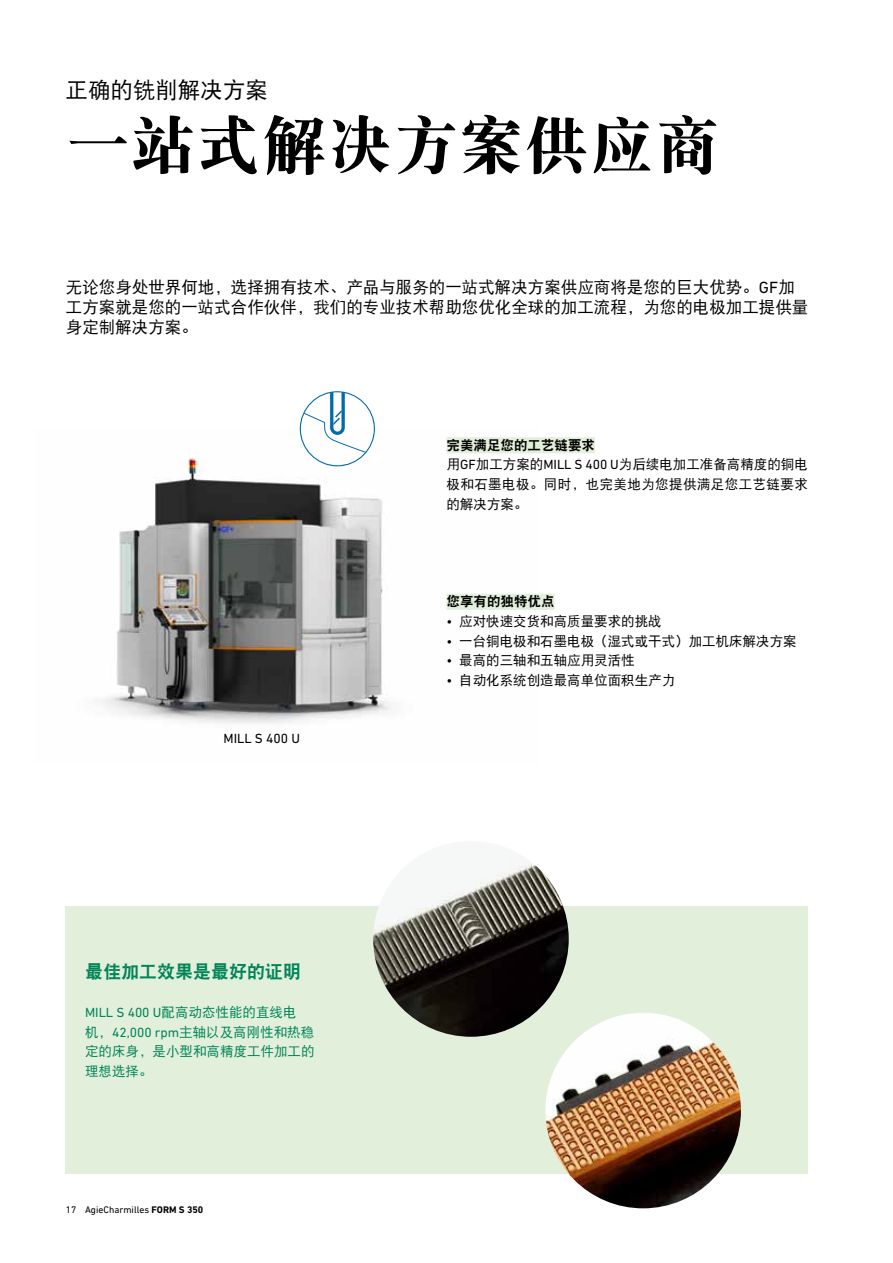
<style>
.page{position:relative;width:893px;height:1263px;background:#fff}
.page>*{position:absolute;margin:0;border:0;box-sizing:border-box;transform-origin:0 0}
.t1{font:63.9px "DFP Song W9";letter-spacing:.025em;color:#000}
.t2{font:22.5px "DFP Hei W5";color:#000}
.t3{font:18px "DFP Hei W9";color:#008458}
.t4{font:16.5px/19.5px "DFP Hei W5";color:#000}
.t5{font:13.5px/19.5px "DFP Hei W5";color:#000;text-align:justify}
.t6{font:13.5px/19.5px "DFP Hei W5";color:#008458}
.t7{font:13.5px "DFP Hei W9";color:#000}
.t8{font:13.5px "DIN Next W1 G";color:#000}
.t9{font:9.75px "DIN Next W1 G";color:#000}
.s1{font-family:"DIN Next W1 G"}
.s2{font-weight:700}
</style>
<div class="page">
<img style="left:102px;top:427px;width:438px;height:296px">
<div style="left:66px;top:906px;width:742px;height:268px;background:#e2efdb"></div>
<img style="left:545px;top:1013px;width:196px;height:195px;border-radius:98px">
<img style="left:373px;top:860px;width:196px;height:177px">
<svg style="left:300px;top:391px;width:75px;height:75px"></svg>
<div style="left:446px;top:437px;width:149px;height:16px;background:#e2efdb"></div>
<div style="left:446px;top:594px;width:108px;height:16px;background:#e2efdb"></div>
<h2 class="t2" style="left:66px;top:78px;width:204px">正确的铣削解决方案</h2>
<h1 class="t1" style="left:66px;top:113px;width:655px">一站式解决方案供应商</h1>
<p class="t4" style="left:66px;top:278px;width:744px">无论您身处世界何地，选择拥有技术、产品与服务的一站式解决方案供应商将是您的巨大优势。<span class="s1">GF</span>加工方案就是您的一站式合作伙伴，我们的专业技术帮助您优化全球的加工流程，为您的电极加工提供量身定制解决方案。</p>
<p class="t7" style="left:446px;top:438px;width:150px">完美满足您的工艺链要求</p>
<p class="t5" style="left:446px;top:455px;width:363px">用<span class="s1">GF</span>加工方案的<span class="s1">MILL S 400 U</span>为后续电加工准备高精度的铜电极和石墨电极。同时，也完美地为您提供满足您工艺链要求的解决方案。</p>
<p class="t8" style="left:223px;top:731px;width:78px">MILL S 400 U</p>
<h3 class="t3" style="left:85px;top:962px;width:218px">最佳加工效果是最好的证明</h3>
<p class="t6" style="left:85px;top:1002px;width:231px"><span class="s1">MILL S 400 U</span>配高动态性能的直线电<br>机，<span class="s1">42,000 rpm</span>主轴以及高刚性和热稳定的床身，是小型和高精度工件加工的理想选择。</p>
<p class="t9" style="left:66px;top:1204px;width:139px">17 AgieCharmilles <span class="s2">FORM S 350</span></p>
<p class="t7" style="left:446px;top:595px;width:109px">您享有的独特优点</p>
<p class="t5" style="left:446px;top:611px;width:217px"><span class="s1">•</span> 应对快速交货和高质量要求的挑战</p>
<p class="t5" style="left:446px;top:631px;width:352px"><span class="s1">•</span> 一台铜电极和石墨电极（湿式或干式）加工机床解决方案</p>
<p class="t5" style="left:446px;top:650px;width:190px"><span class="s1">•</span> 最高的三轴和五轴应用灵活性</p>
<p class="t5" style="left:446px;top:670px;width:230px"><span class="s1">•</span> 自动化系统创造最高单位面积生产力</p>
</div>
